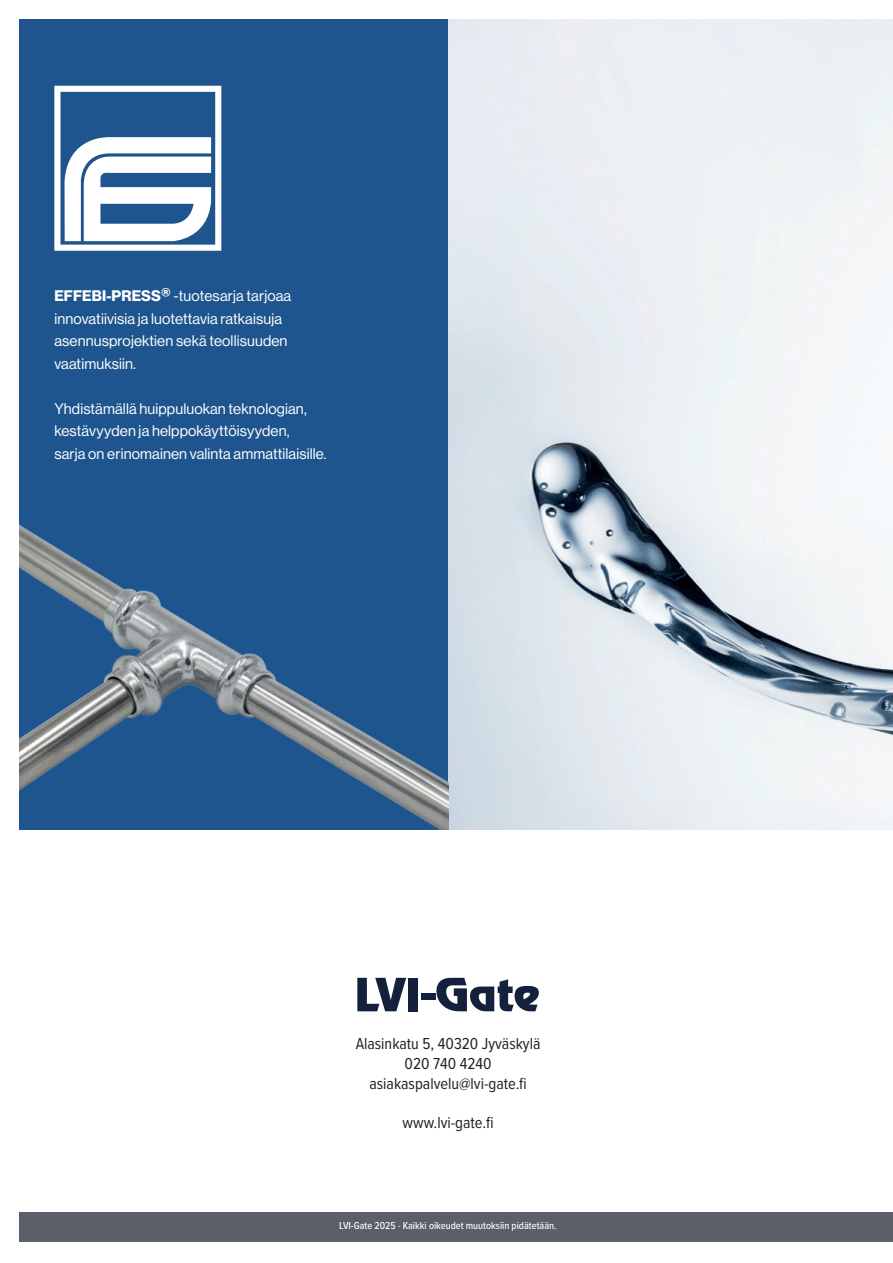
<style>
.page{position:relative;width:893px;height:1263px;background:#fff}
.page>*{position:absolute;margin:0;border:0;box-sizing:border-box;transform-origin:0 0}
.t1{font:16.5px "Proxima Nova Cond";color:#231f20}
.t2{font:15px/22.5px "N Haas Grotesk DS Pro 55 Rg";letter-spacing:.01em;color:#fff}
.t3{font:500 10.5px "Proxima Nova Cond";color:#fff}
.s1{font-family:"N Haas Grotesk DS Pro 75 Bd"}
.s2{font-family:"N Haas Grotesk DS Pro 75 Bd";font-size:18px}
</style>
<div class="page">
<img style="left:448px;top:19px;width:445px;height:810px">
<div style="left:19px;top:1212px;width:874px;height:30px;background:#5b6068"></div>
<div style="left:19px;top:19px;width:429px;height:810px;background:#1e558e"></div>
<img style="left:19px;top:524px;width:429px;height:305px">
<svg style="left:54px;top:86px;width:167px;height:165px"></svg>
<svg style="left:357px;top:978px;width:49px;height:33px"></svg>
<div style="left:408px;top:978px;width:10px;height:33px;background:#13213d"></div>
<div style="left:421px;top:994px;width:14px;height:6px;background:#13213d"></div>
<svg style="left:436px;top:978px;width:103px;height:33px"></svg>
<p class="t2" style="left:54px;top:285px;width:238px"><span class="s1">EFFEBI-PRESS</span><span class="s2">®</span> -tuotesarja tarjoaa</p>
<p class="t2" style="left:54px;top:307px;width:235px">innovatiivisia ja luotettavia ratkaisuja asennusprojektien sekä teollisuuden</p>
<p class="t2" style="left:54px;top:352px;width:83px">vaatimuksiin.</p>
<p class="t2" style="left:54px;top:397px;width:254px">Yhdistämällä huippuluokan teknologian,</p>
<p class="t2" style="left:54px;top:420px;width:237px">kestävyyden ja helppokäyttöisyyden,</p>
<p class="t2" style="left:54px;top:442px;width:274px">sarja on erinomainen valinta ammattilaisille.</p>
<p class="t1" style="left:356px;top:1031px;width:186px">Alasinkatu 5, 40320 Jyväskylä</p>
<p class="t1" style="left:405px;top:1051px;width:88px">020 740 4240</p>
<p class="t1" style="left:369px;top:1071px;width:159px">asiakaspalvelu@lvi-gate.fi</p>
<p class="t1" style="left:403px;top:1110px;width:92px">www.lvi-gate.fi</p>
<p class="t3" style="left:339px;top:1218px;width:219px">LVI-Gate 2025 · Kaikki oikeudet muutoksiin pidätetään.</p>
</div>
